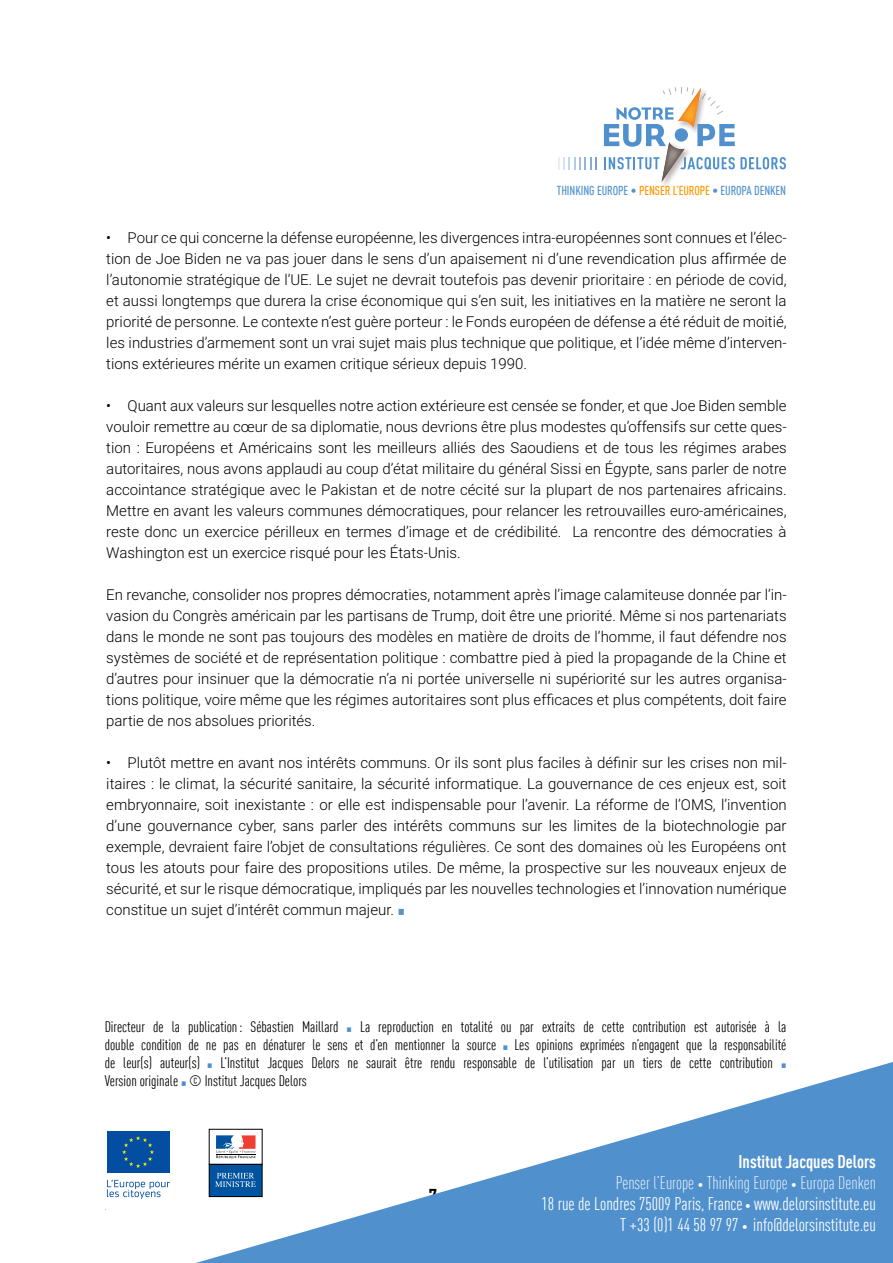
<style>
.page{position:relative;width:893px;height:1263px;background:#fff}
.page>*{position:absolute;margin:0;border:0;box-sizing:border-box;transform-origin:0 0}
.t1{font:condensed 18px/21px "DIN Offc Pro";color:#fff;text-align:right}
.t2{font:300 15px/21px "Roboto";color:#000;text-align:justify}
.t3{font:condensed 15px/18px "DIN Offc Pro";color:#000;text-align:justify}
.t4{font:500 condensed 12.75px "DIN Offc Pro";letter-spacing:-.01em;color:#5494cd}
.s1{color:#f90}
.s2{font-family:"DejaVu Serif Condensed";font-weight:400;font-size:12px;color:#5693ca}
.s3{font-family:"DejaVu Serif Condensed";font-stretch:normal;font-size:9px;color:#4f90cd}
.s4{font-weight:700}
.s5{font-weight:300}
.s6{font-weight:300;font-size:12px}
</style>
<div class="page">
<img style="left:662px;top:182px;width:8px;height:4px">
<svg style="left:558px;top:157px;width:39px;height:12px"></svg>
<svg style="left:604px;top:87px;width:182px;height:95px"></svg>
<svg style="left:196px;top:1062px;width:697px;height:201px;fill:#4f90cd"></svg>
<div style="left:209px;top:1164px;width:53px;height:32px;background:#00539f"></div>
<div style="left:209px;top:1164px;width:53px;height:33px;border:1px solid #000"></div>
<div style="left:209px;top:1129px;width:53px;height:35px;background:#fff"></div>
<div style="left:209px;top:1129px;width:53px;height:35px;border:1px solid #000"></div>
<svg style="left:216px;top:1135px;width:40px;height:24px"></svg>
<svg style="left:215px;top:1173px;width:41px;height:14px"></svg>
<div style="left:107px;top:1131px;width:62px;height:42px;background:#034ea2"></div>
<svg style="left:122px;top:1136px;width:32px;height:32px"></svg>
<svg style="left:107px;top:1179px;width:63px;height:20px"></svg>
<p class="t4" style="left:557px;top:181px;width:231px">THINKING EUROPE • <span class="s1">PENSER L’EUROPE</span> • EUROPA DENKEN</p>
<p class="t2" style="left:106px;top:227px;width:682px">• Pour ce qui concerne la défense européenne, les divergences intra-européennes sont connues et l’élec&shy;tion de Joe Biden ne va pas jouer dans le sens d’un apaisement ni d’une revendication plus affirmée de l’autonomie stratégique de l’UE. Le sujet ne devrait toutefois pas devenir prioritaire : en période de covid, et aussi longtemps que durera la crise économique qui s’en suit, les initiatives en la matière ne seront la priorité de personne. Le contexte n’est guère porteur : le Fonds européen de défense a été réduit de moitié, les industries d’armement sont un vrai sujet mais plus technique que politique, et l’idée même d’interven&shy;tions extérieures mérite un examen critique sérieux depuis 1990.</p>
<p class="t2" style="left:106px;top:395px;width:682px">• Quant aux valeurs sur lesquelles notre action extérieure est censée se fonder, et que Joe Biden semble vouloir remettre au cœur de sa diplomatie, nous devrions être plus modestes qu’offensifs sur cette ques&shy;tion : Européens et Américains sont les meilleurs alliés des Saoudiens et de tous les régimes arabes autoritaires, nous avons applaudi au coup d’état militaire du général Sissi en Égypte, sans parler de notre accointance stratégique avec le Pakistan et de notre cécité sur la plupart de nos partenaires africains.<br>Mettre en avant les valeurs communes démocratiques, pour relancer les retrouvailles euro-américaines, reste donc un exercice périlleux en termes d’image et de crédibilité. La rencontre des démocraties à Washington est un exercice risqué pour les États-Unis.</p>
<p class="t2" style="left:106px;top:584px;width:682px">En revanche, consolider nos propres démocraties, notamment après l’image calamiteuse donnée par l’in&shy;vasion du Congrès américain par les partisans de Trump, doit être une priorité. Même si nos partenariats dans le monde ne sont pas toujours des modèles en matière de droits de l’homme, il faut défendre nos systèmes de société et de représentation politique : combattre pied à pied la propagande de la Chine et d’autres pour insinuer que la démocratie n’a ni portée universelle ni supériorité sur les autres organisa&shy;tions politique, voire même que les régimes autoritaires sont plus efficaces et plus compétents, doit faire partie de nos absolues priorités.</p>
<p class="t2" style="left:106px;top:752px;width:682px">• Plutôt mettre en avant nos intérêts communs. Or ils sont plus faciles à définir sur les crises non mil&shy;itaires : le climat, la sécurité sanitaire, la sécurité informatique. La gouvernance de ces enjeux est, soit embryonnaire, soit inexistante : or elle est indispensable pour l’avenir. La réforme de l’OMS, l’invention d’une gouvernance cyber, sans parler des intérêts communs sur les limites de la biotechnologie par exemple, devraient faire l’objet de consultations régulières. Ce sont des domaines où les Européens ont tous les atouts pour faire des propositions utiles. De même, la prospective sur les nouveaux enjeux de sécurité, et sur le risque démocratique, impliqués par les nouvelles technologies et l’innovation numérique constitue un sujet d’intérêt commun majeur. <span class="s2">▪</span></p>
<p class="t3" style="left:105px;top:1016px;width:683px">Directeur de la publication: Sébastien Maillard <span class="s3">▪</span> La reproduction en totalité ou par extraits de cette contribution est autorisée à la double condition de ne pas en dénaturer le sens et d’en mentionner la source <span class="s3">▪</span> Les opinions exprimées n’engagent que la responsabilité de leur(s) auteur(s) <span class="s3">▪</span> L’Institut Jacques Delors ne saurait être rendu responsable de l’utilisation par un tiers de cette contribution <span class="s3">▪ </span>Version originale <span class="s3">▪</span> © Institut Jacques Delors</p>
<p class="t1" style="left:541px;top:1150px;width:336px"><span class="s4">Institut Jacques Delors<br></span><span class="s5">Penser l’Europe</span> <span class="s6">•</span> <span class="s5">Thinking Europe</span> <span class="s6">•</span> <span class="s5">Europa Denken<br></span>18 rue de Londres 75009 Paris, France <span class="s6">•</span> www.delorsinstitute.eu T +33 (0)1 44 58 97 97 <span class="s6">•</span> info@delorsinstitute.eu</p>
</div>
